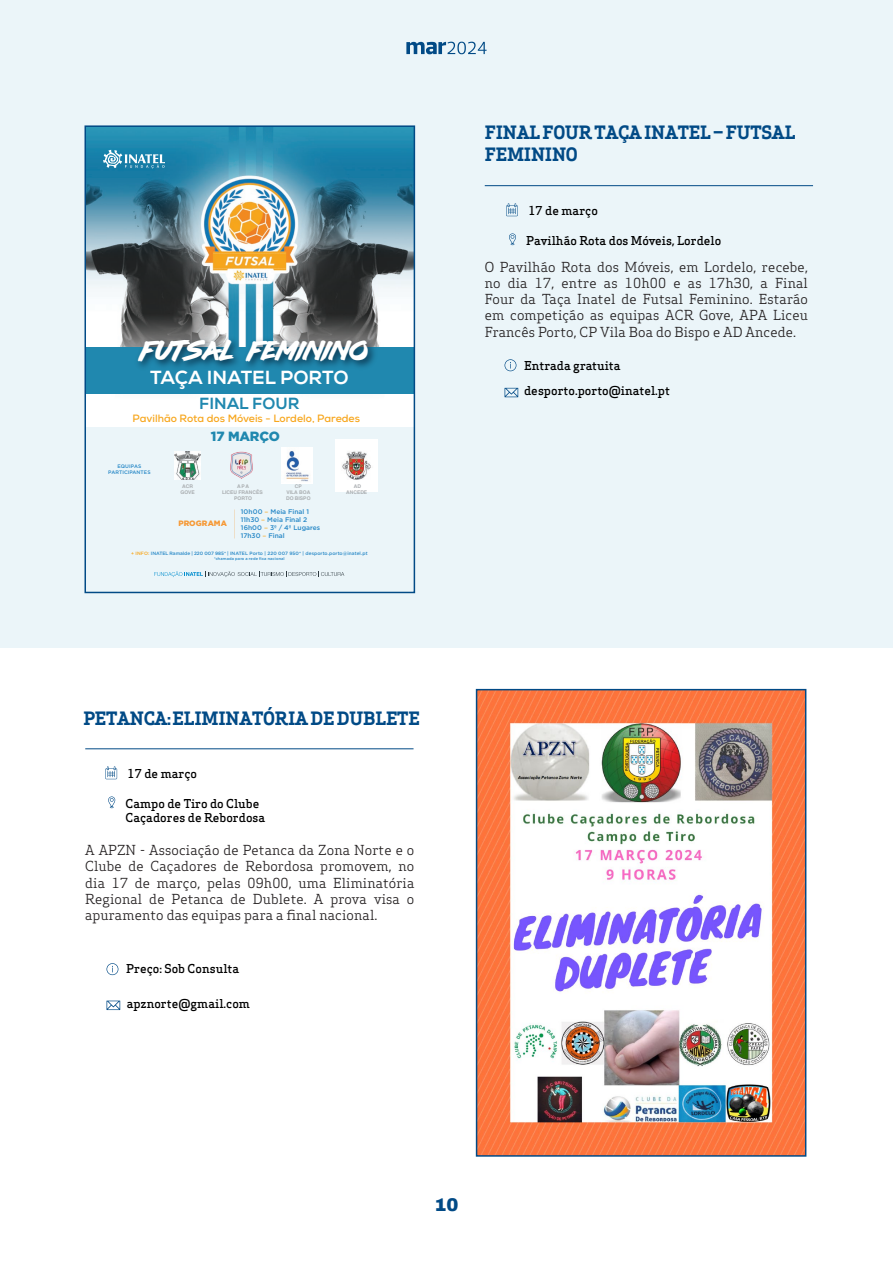
<style>
.page{position:relative;width:893px;height:1263px;background:#fff}
.page>*{position:absolute;margin:0;border:0;box-sizing:border-box;transform-origin:0 0}
.t1{font:24px "lazer 84";color:#fff}
.t2{font:800 18.9px "Nexa";color:#fff}
.t3{font:700 18px/21.6px "Apex Serif";letter-spacing:-.01em;color:#014a86}
.t4{font:900 18px "Archivo";color:#014a86}
.t5{font:800 16.2px "Nexa";color:#2088af}
.t6{font:13.5px/16.2px "Apex Serif";letter-spacing:.01em;color:#231f20;text-align:justify}
.t7{font:900 13.35px "Gotham";letter-spacing:-.015em;color:#2088af}
.t8{font:500 12px "Apex Serif";color:#000}
.t9{font:700 10.65px "Nexa";color:#f7a61c}
.t10{font:900 7.8px "Gotham";letter-spacing:.005em;color:#f69936}
.t11{font:500 6.75px/7.9px "Gotham";color:#2587c6}
.t12{font:700 4.95px/6px "Helvetica";color:#aaaeb1;text-align:center}
.t13{font:500 4.95px/6px "Gotham";letter-spacing:.015em;color:#2587c6;text-align:center}
.t14{font:500 4.65px "Gotham";color:#2587c6}
.t15{font:500 3.9px "Gotham";letter-spacing:.025em;color:#2587c6}
.s1{font-family:"Nexa";font-weight:700;color:#f7a61c}
.s2{color:#f7a61c}
</style>
<div class="page">
<div style="left:0;top:0;width:893px;height:647px;background:#ebf5f9"></div>
<svg style="left:406px;top:42px;width:81px;height:12px"></svg>
<hr style="left:85px;top:748px;width:329px;height:1px;background:#014a86">
<svg style="left:107px;top:963px;width:11px;height:12px"></svg>
<svg style="left:107px;top:1001px;width:13px;height:9px"></svg>
<img style="left:479px;top:692px;width:324px;height:462px">
<div style="left:476px;top:689px;width:330px;height:468px;border:2px solid #014a86"></div>
<svg style="left:105px;top:766px;width:12px;height:13px"></svg>
<svg style="left:108px;top:796px;width:7px;height:12px"></svg>
<hr style="left:485px;top:185px;width:328px;height:1px;background:#014a86">
<svg style="left:506px;top:203px;width:12px;height:13px"></svg>
<svg style="left:509px;top:233px;width:7px;height:12px"></svg>
<svg style="left:505px;top:359px;width:11px;height:12px"></svg>
<svg style="left:505px;top:388px;width:13px;height:9px"></svg>
<img style="left:336px;top:439px;width:42px;height:52px">
<img style="left:281px;top:447px;width:31px;height:36px">
<img style="left:88px;top:128px;width:324px;height:298px">
<svg style="left:154px;top:571px;width:190px;height:6px"></svg>
<svg style="left:103px;top:150px;width:62px;height:19px"></svg>
<div style="left:85px;top:347px;width:329px;height:46px;background:#2088af"></div>
<img style="left:132px;top:331px;width:249px;height:37px">
<img style="left:175px;top:451px;width:26px;height:28px">
<img style="left:230px;top:451px;width:23px;height:28px">
<div style="left:85px;top:125px;width:330px;height:468px;border:2px solid #014a86"></div>
<p class="t1" style="left:143px;top:336px;width:227px">FUTSAL FEMININO</p>
<p class="t5" style="left:199px;top:393px;width:102px">FINAL FOUR</p>
<p class="t2" style="left:150px;top:366px;width:200px">TAÇA INATEL PORTO</p>
<p class="t9" style="left:133px;top:411px;width:229px">Pavilhão Rota dos Móveis - Lordelo, Paredes</p>
<p class="t13" style="left:108px;top:463px;width:44px">EQUIPAS<br>PARTICIPANTES</p>
<p class="t7" style="left:211px;top:427px;width:70px">17 MARÇO</p>
<p class="t12" style="left:286px;top:483px;width:26px">CP<br>VILA BOA<br>DO BISPO</p>
<p class="t12" style="left:180px;top:483px;width:16px">ACR<br>GOVE</p>
<p class="t12" style="left:222px;top:483px;width:42px">APA<br>LICEU FRANCÊS<br>PORTO</p>
<p class="t12" style="left:346px;top:483px;width:23px">AD<br>ANCEDE</p>
<p class="t11" style="left:241px;top:508px;width:81px">10h00 <span class="s1">–</span> Meia Final 1<br>11h30 <span class="s1">–</span> Meia Final 2<br>16h00 <span class="s1">–</span> 3º / 4º Lugares<br>17h30 <span class="s1">–</span> Final</p>
<p class="t10" style="left:178px;top:518px;width:50px">PROGRAMA</p>
<p class="t14" style="left:131px;top:550px;width:238px"><span class="s2">+ INFO:</span> INATEL Ramalde | 220 007 985* | INATEL Porto | 220 007 950* | desporto.porto@inatel.pt</p>
<p class="t15" style="left:214px;top:556px;width:72px">*chamada para a rede fixa nacional</p>
<p class="t3" style="left:84px;top:708px;width:338px">PETANCA: ELIMINATÓRIA DE DUBLETE</p>
<p class="t8" style="left:128px;top:766px;width:71px">17 de março</p>
<p class="t8" style="left:125px;top:796px;width:136px">Campo de Tiro do Clube</p>
<p class="t8" style="left:125px;top:810px;width:141px">Caçadores de Rebordosa</p>
<p class="t6" style="left:85px;top:842px;width:331px">A APZN - Associação de Petanca da Zona Norte e o Clube de Caçadores de Rebordosa promovem, no dia 17 de março, pelas 09h00, uma Eliminatória Regional de Petanca de Dublete. A prova visa o apuramento das equipas para a final nacional.</p>
<p class="t8" style="left:126px;top:961px;width:115px">Preço: Sob Consulta</p>
<p class="t8" style="left:127px;top:996px;width:125px">apznorte@gmail.com</p>
<p class="t3" style="left:485px;top:122px;width:312px">FINAL FOUR TAÇA INATEL – FUTSAL<br>FEMININO</p>
<p class="t8" style="left:528px;top:203px;width:71px">17 de março</p>
<p class="t8" style="left:526px;top:233px;width:197px">Pavilhão Rota dos Móveis, Lordelo</p>
<p class="t6" style="left:485px;top:259px;width:325px">O Pavilhão Rota dos Móveis, em Lordelo, recebe, no dia 17, entre as 10h00 e as 17h30, a Final Four da Taça Inatel de Futsal Feminino. Estarão em competição as equipas ACR Gove, APA Liceu Francês Porto, CP Vila Boa do Bispo e AD Ancede.</p>
<p class="t8" style="left:524px;top:358px;width:98px">Entrada gratuita</p>
<p class="t8" style="left:524px;top:383px;width:147px">desporto.porto@inatel.pt</p>
<p class="t4" style="left:434px;top:1193px;width:26px">10</p>
</div>
